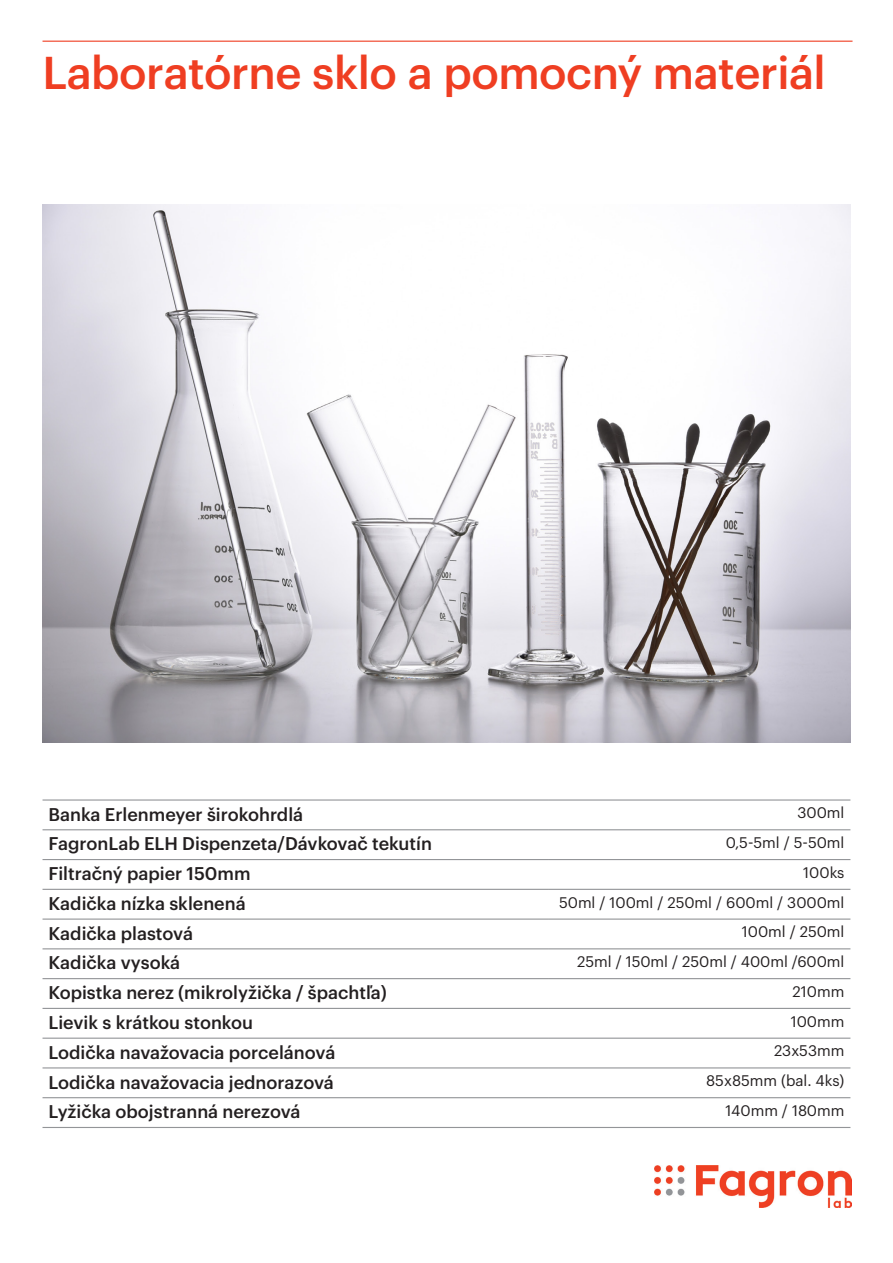
<style>
.page{position:relative;width:893px;height:1263px;background:#fff}
.page>*{position:absolute;margin:0;border:0;box-sizing:border-box;transform-origin:0 0}
.Red_Titles{font:500 45px "Graphik";letter-spacing:-.01em;color:#ef3e22}
.t1{font:500 18px "Graphik";color:#231f20}
.t2{font:15px "Graphik";color:#231f20}
</style>
<div class="page">
<img style="left:43px;top:204px;width:807px;height:538px">
<hr style="left:43px;top:41px;width:809px;height:1px;background:#ef3e22">
<img style="left:654px;top:1165px;width:197px;height:43px">
<hr style="left:43px;top:799px;width:505px;height:1px;background:#939598">
<hr style="left:548px;top:799px;width:302px;height:1px;background:#939598">
<hr style="left:43px;top:829px;width:505px;height:1px;background:#939598">
<hr style="left:548px;top:829px;width:302px;height:1px;background:#939598">
<hr style="left:43px;top:859px;width:505px;height:1px;background:#939598">
<hr style="left:548px;top:859px;width:302px;height:1px;background:#939598">
<hr style="left:43px;top:889px;width:505px;height:1px;background:#939598">
<hr style="left:548px;top:889px;width:302px;height:1px;background:#939598">
<hr style="left:43px;top:918px;width:505px;height:2px;background:#939598">
<hr style="left:548px;top:918px;width:302px;height:2px;background:#939598">
<hr style="left:43px;top:948px;width:505px;height:1px;background:#939598">
<hr style="left:548px;top:948px;width:302px;height:1px;background:#939598">
<hr style="left:43px;top:978px;width:505px;height:1px;background:#939598">
<hr style="left:548px;top:978px;width:302px;height:1px;background:#939598">
<hr style="left:43px;top:1008px;width:505px;height:1px;background:#939598">
<hr style="left:548px;top:1008px;width:302px;height:1px;background:#939598">
<hr style="left:43px;top:1037px;width:505px;height:2px;background:#939598">
<hr style="left:548px;top:1037px;width:302px;height:2px;background:#939598">
<hr style="left:43px;top:1067px;width:505px;height:1px;background:#939598">
<hr style="left:548px;top:1067px;width:302px;height:1px;background:#939598">
<hr style="left:43px;top:1097px;width:505px;height:1px;background:#939598">
<hr style="left:548px;top:1097px;width:302px;height:1px;background:#939598">
<hr style="left:43px;top:1127px;width:505px;height:1px;background:#939598">
<hr style="left:548px;top:1127px;width:302px;height:1px;background:#939598">
<p class="Red_Titles" style="left:43px;top:39px;width:785px">Laboratórne sklo a pomocný materiál</p>
<p class="t1" style="left:49px;top:800px;width:256px">Banka Erlenmeyer širokohrdlá</p>
<p class="t2" style="left:797px;top:802px;width:48px">300ml</p>
<p class="t1" style="left:49px;top:830px;width:385px">FagronLab ELH Dispenzeta/Dávkovač tekutín</p>
<p class="t2" style="left:726px;top:831px;width:120px">0,5-5ml / 5-50ml</p>
<p class="t1" style="left:49px;top:860px;width:204px">Filtračný papier 150mm</p>
<p class="t2" style="left:803px;top:861px;width:43px">100ks</p>
<p class="t1" style="left:49px;top:890px;width:199px">Kadička nízka sklenená</p>
<p class="t2" style="left:559px;top:891px;width:287px">50ml / 100ml / 250ml / 600ml / 3000ml</p>
<p class="t1" style="left:49px;top:919px;width:146px">Kadička plastová</p>
<p class="t2" style="left:742px;top:921px;width:104px">100ml / 250ml</p>
<p class="t1" style="left:49px;top:949px;width:133px">Kadička vysoká</p>
<p class="t2" style="left:577px;top:950px;width:269px">25ml / 150ml / 250ml / 400ml /600ml</p>
<p class="t1" style="left:49px;top:979px;width:340px">Kopistka nerez (mikrolyžička / špachtľa)</p>
<p class="t2" style="left:793px;top:980px;width:53px">210mm</p>
<p class="t1" style="left:49px;top:1009px;width:206px">Lievik s krátkou stonkou</p>
<p class="t2" style="left:791px;top:1010px;width:55px">100mm</p>
<p class="t1" style="left:49px;top:1038px;width:288px">Lodička navažovacia porcelánová</p>
<p class="t2" style="left:774px;top:1040px;width:72px">23x53mm</p>
<p class="t1" style="left:49px;top:1068px;width:287px">Lodička navažovacia jednorazová</p>
<p class="t2" style="left:706px;top:1069px;width:140px">85x85mm (bal. 4ks)</p>
<p class="t1" style="left:49px;top:1098px;width:253px">Lyžička obojstranná nerezová</p>
<p class="t2" style="left:726px;top:1099px;width:120px">140mm / 180mm</p>
</div>
